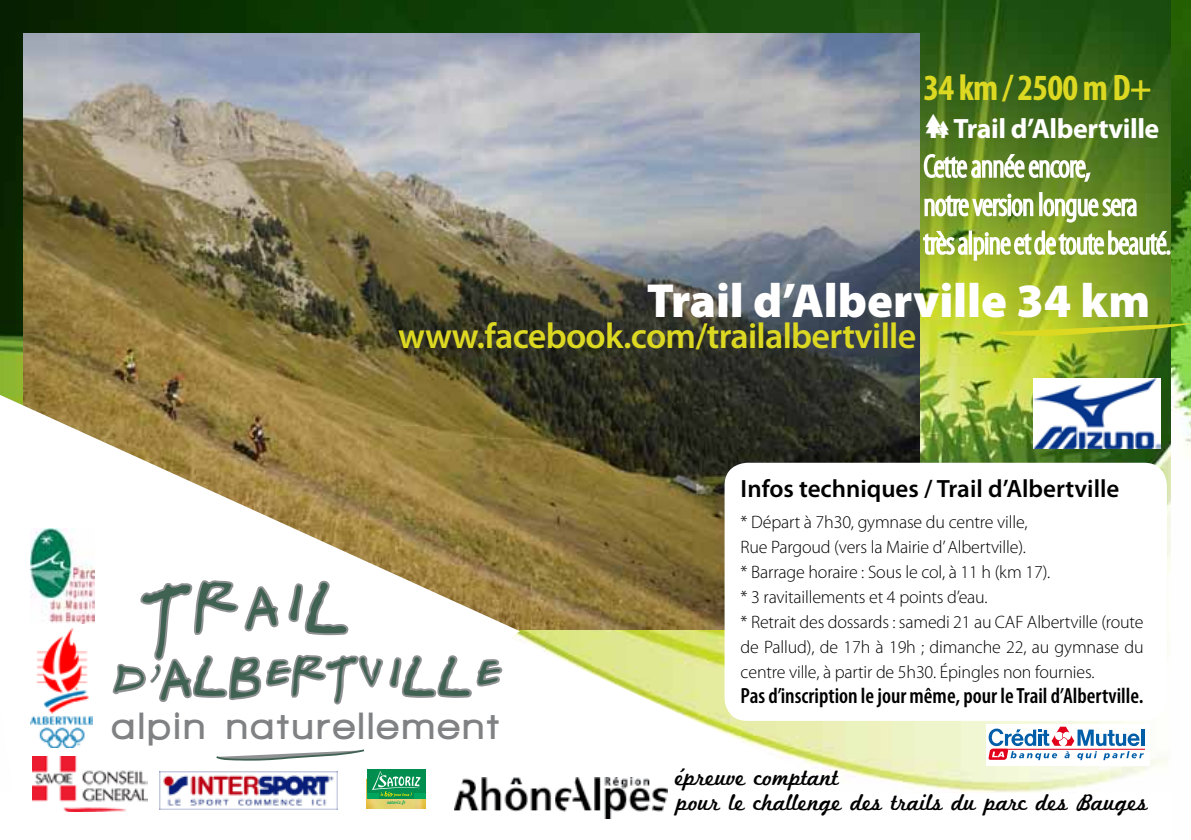
<style>
.page{position:relative;width:1191px;height:840px;background:#fff}
.page>*{position:absolute;margin:0;border:0;box-sizing:border-box;transform-origin:0 0}
.t1{font:58.4px "Gregor Miller's Friends Font Regular";color:#406252}
.t2{font:900 48px "Myriad Pro";color:#fff}
.t3{font:44.8px "Gregor Miller's Friends Font Regular";color:#406252}
.t4{font:900 39px "Walkway";letter-spacing:.11em;color:#808183}
.t5{font:700 condensed 37px "Myriad Pro";letter-spacing:-.02em;color:#ddd922}
.t6{font:600 36px "Myriad Pro";letter-spacing:-.02em;color:#ddd922}
.t7{font:700 28px "Myriad Pro";letter-spacing:-.015em;color:#fff}
.t8{font:600 25px "Myriad Pro";color:#000}
.t9{font:24px "Marketing Script";color:#000}
.t10{font:600 condensed 22px "Myriad Pro";color:#000}
.t11{font:300 18px/25px "Myriad Pro";letter-spacing:-.01em;color:#000}
.t12{font:5.2px "Cascade Script";color:#00a65e}
.s1{font-family:"Pictogramz by marioz";font-weight:400;font-size:48px}
</style>
<div class="page">
<img style="left:0;top:0;width:1171px;height:792px">
<svg style="left:520px;top:629px;width:322px;height:190px"></svg>
<img style="left:24px;top:34px;width:895px;height:595px">
<svg style="left:0;top:394px;width:520px;height:418px"></svg>
<img style="left:1171px;top:0;width:20px;height:457px">
<svg style="left:922px;top:121px;width:248px;height:185px;background:#89a546"></svg>
<div style="left:724px;top:462px;width:443px;height:258px;background:#fff;border-radius:23px"></div>
<div style="left:986px;top:723px;width:163px;height:42px;background:#fff"></div>
<svg style="left:988px;top:726px;width:157px;height:33px"></svg>
<img style="left:30px;top:628px;width:62px;height:118px">
<img style="left:32px;top:756px;width:115px;height:54px">
<img style="left:367px;top:779px;width:59px;height:28px">
<svg style="left:367px;top:768px;width:58px;height:29px;background:#32a56c"></svg>
<div style="left:156px;top:751px;width:186px;height:77px;background:#fff"></div>
<img style="left:160px;top:771px;width:178px;height:37px">
<img style="left:30px;top:528px;width:65px;height:95px">
<img style="left:455px;top:777px;width:212px;height:41px">
<svg style="left:994px;top:323px;width:197px;height:13px;background:#acc126"></svg>
<svg style="left:110px;top:576px;width:395px;height:154px"></svg>
<svg style="left:214px;top:747px;width:152px;height:14px"></svg>
<img style="left:1033px;top:378px;width:127px;height:70px">
<h3 class="t5" style="left:923px;top:64px;width:230px">34 km / 2500 m D+</h3>
<h3 class="t7" style="left:923px;top:110px;width:237px"><span class="s1">c</span>Trail d’Albertville</h3>
<h2 class="t2" style="left:646px;top:273px;width:505px">Trail d’Alberville 34 km</h2>
<h3 class="t6" style="left:398px;top:312px;width:519px">www.facebook.com/trailalbertville</h3>
<h1 class="t1" style="left:138px;top:594px;width:212px">Trail</h1>
<h3 class="t3" style="left:109px;top:666px;width:394px">d<sup>’</sup>Albertville</h3>
<h3 class="t4" style="left:112px;top:704px;width:387px">alpin naturellement</h3>
<p class="t12" style="left:387px;top:798px;width:20px">satoriz.fr</p>
<h3 class="t8" style="left:740px;top:472px;width:380px">Infos techniques / Trail d’Albertville</h3>
<p class="t11" style="left:740px;top:509px;width:404px">* Départ à 7h30, gymnase du centre ville,<br>Rue Pargoud (vers la Mairie d’ Albertville).<br>* Barrage horaire : Sous le col, à 11 h (km 17).<br>* 3 ravitaillements et 4 points d’eau.<br>* Retrait des dossards : samedi 21 au CAF Albertville (route de Pallud), de 17h à 19h ; dimanche 22, au gymnase du centre ville, à partir de 5h30. Épingles non fournies.</p>
<p class="t10" style="left:740px;top:683px;width:404px">Pas d’inscription le jour même, pour le Trail d’Albertville.</p>
<h3 class="t9" style="left:675px;top:762px;width:165px">épreuve comptant</h3>
<h3 class="t9" style="left:677px;top:787px;width:472px">pour le challenge des trails du parc des Bauges</h3>
</div>
